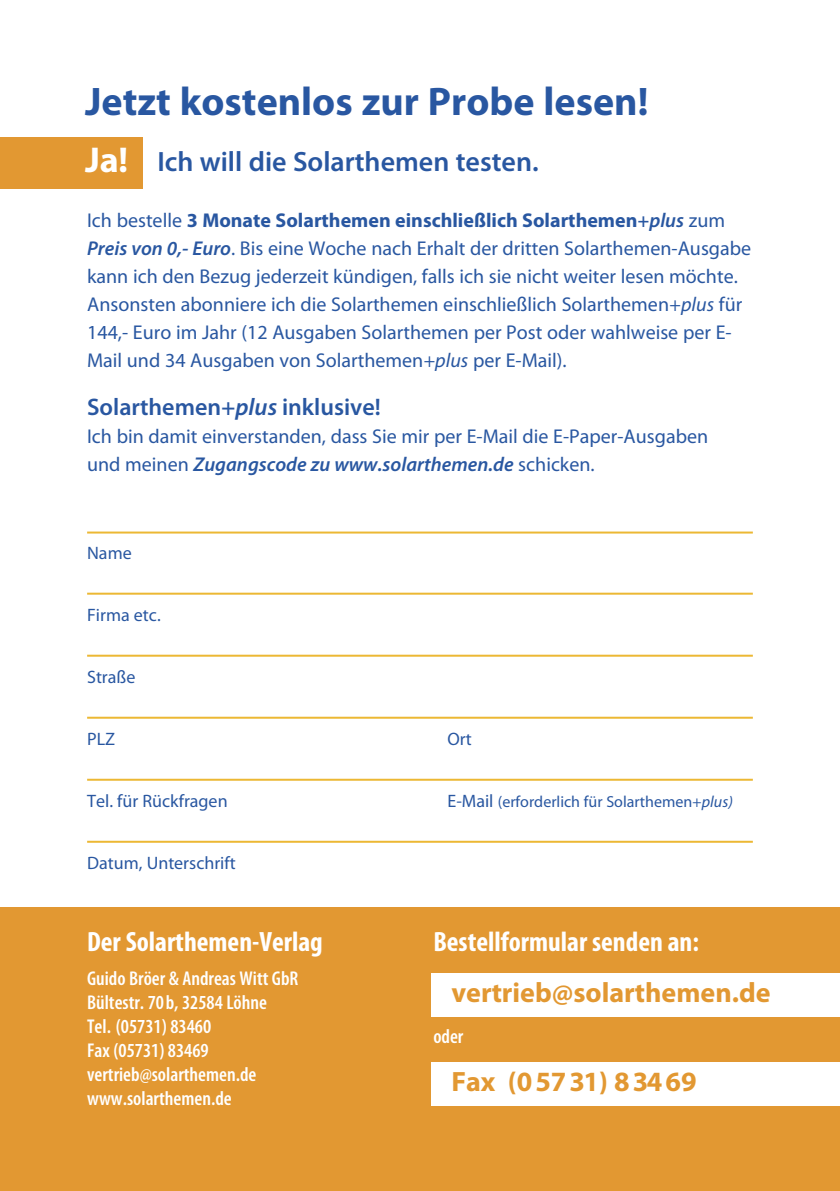
<style>
.page{position:relative;width:840px;height:1191px;background:#fff}
.page>*{position:absolute;margin:0;border:0;box-sizing:border-box;transform-origin:0 0}
.t1{font:700 40px "Myriad Pro";color:#2957a1}
.t2{font:700 36px "Myriad Pro";color:#fff}
.t3{font:700 condensed 28px "Myriad Pro";color:#fff}
.t4{font:700 28px "Myriad Pro";color:#e29832}
.t5{font:600 28px "Myriad Pro";color:#2957a1}
.t6{font:600 24px "Myriad Pro";color:#2957a1}
.t7{font:20px/28px "Myriad Pro";color:#2957a1}
.t8{font:600 condensed 20px/24px "Myriad Pro";color:#fff}
.t9{font:18px "Myriad Pro";color:#2957a1}
.t10{font:16px "Myriad Pro";color:#2957a1}
.s1{font-weight:700}
.s2{font-weight:600;font-style:italic}
.s3{font-style:italic}
.s4{font-size:18px}
</style>
<div class="page">
<hr style="left:87px;top:531px;width:665px;height:2px;background:#ecb834">
<hr style="left:87px;top:592px;width:665px;height:2px;background:#ecb834">
<hr style="left:87px;top:654px;width:665px;height:2px;background:#ecb834">
<hr style="left:87px;top:716px;width:665px;height:2px;background:#ecb834">
<hr style="left:87px;top:778px;width:665px;height:2px;background:#ecb834">
<hr style="left:87px;top:840px;width:665px;height:2px;background:#ecb834">
<div style="left:0;top:907px;width:839px;height:284px;background:#e29832"></div>
<div style="left:431px;top:1062px;width:408px;height:44px;background:#fff"></div>
<div style="left:431px;top:973px;width:408px;height:44px;background:#fff"></div>
<div style="left:0;top:138px;width:143px;height:51px;background:#e29832"></div>
<h1 class="t1" style="left:85px;top:79px;width:564px">Jetzt kostenlos zur Probe lesen!</h1>
<h2 class="t2" style="left:85px;top:140px;width:45px">Ja!</h2>
<h3 class="t5" style="left:157px;top:146px;width:382px">Ich will die Solarthemen testen.</h3>
<p class="t7" style="left:87px;top:206px;width:665px">Ich bestelle <span class="s1">3 Monate Solarthemen einschließlich Solarthemen</span><span class="s2">+plus</span> zum <span class="s2">Preis von 0,- Euro</span>. Bis eine Woche nach Erhalt der dritten Solarthemen-Ausgabe kann ich den Bezug jederzeit kündigen, falls ich sie nicht weiter lesen möchte.<br>Ansonsten abonniere ich die Solarthemen einschließlich Solarthemen<span class="s3">+plus</span> für 144,- Euro im Jahr (12 Ausgaben Solarthemen per Post oder wahlweise per E-Mail und 34 Ausgaben von Solarthemen<span class="s3">+plus</span> per E-Mail).</p>
<p class="t6" style="left:87px;top:393px;width:295px">Solarthemen<span class="s3">+plus</span> inklusive!</p>
<p class="t7" style="left:87px;top:422px;width:622px">Ich bin damit einverstanden, dass Sie mir per E-Mail die E-Paper-Ausgaben und meinen <span class="s2">Zugangscode zu www.solarthemen.de</span> schicken.</p>
<p class="t9" style="left:87px;top:543px;width:46px">Name</p>
<p class="t9" style="left:87px;top:605px;width:75px">Firma etc.</p>
<p class="t9" style="left:87px;top:667px;width:50px">Straße</p>
<p class="t9" style="left:87px;top:729px;width:30px">PLZ</p>
<p class="t9" style="left:447px;top:729px;width:26px">Ort</p>
<p class="t9" style="left:87px;top:791px;width:142px">Tel. für Rückfragen</p>
<p class="t10" style="left:447px;top:792px;width:287px"><span class="s4">E-Mail</span> (erforderlich für Solarthemen<span class="s3">+plus)</span></p>
<p class="t9" style="left:87px;top:853px;width:150px">Datum, Unterschrift</p>
<h3 class="t3" style="left:87px;top:926px;width:237px">Der Solarthemen-Verlag</h3>
<p class="t8" style="left:87px;top:966px;width:213px">Guido Bröer &amp; Andreas Witt GbR<br>Bültestr. 70b, 32584 Löhne<br>Tel. (05731) 83460<br>Fax (05731) 83469 vertrieb@solarthemen.de www.solarthemen.de</p>
<h3 class="t3" style="left:433px;top:926px;width:267px">Bestellformular senden an:</h3>
<h3 class="t4" style="left:451px;top:977px;width:320px">vertrieb@solarthemen.de</h3>
<p class="t8" style="left:433px;top:1024px;width:32px">oder</p>
<h3 class="t4" style="left:451px;top:1065px;width:247px">Fax (0 57 31) 8 3469</h3>
</div>
